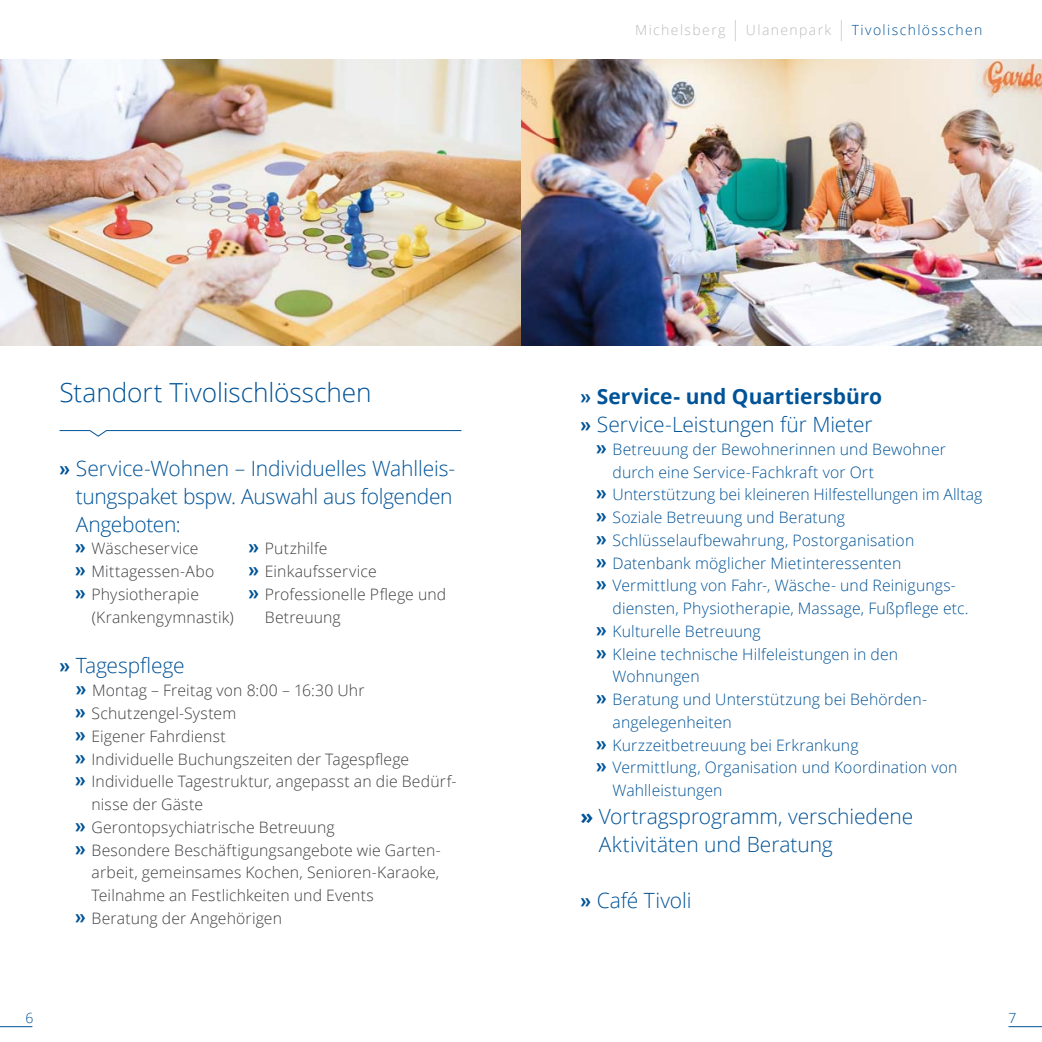
<style>
.page{position:relative;width:1042px;height:1042px;background:#fff}
.page>*{position:absolute;margin:0;border:0;box-sizing:border-box;transform-origin:0 0}
.t1{font:300 26.25px "Open Sans";letter-spacing:-.005em;color:#005397}
.t2{font:300 21px/28px "Open Sans";letter-spacing:-.005em;color:#005397}
.t3{font:300 15.75px "Open Sans";letter-spacing:.01em;color:#005397}
.t4{font:300 15.75px "Open Sans";letter-spacing:.01em;color:#3e3d40}
.t5{font:300 14px "Open Sans";letter-spacing:.1em;color:#b9bbbc}
.t6{font:300 14px "Open Sans";color:#005397}
.s1{font-size:21px}
.s2{color:#005397}
.s3{font-family:"Roboto";font-weight:900}
.s4{font-family:"Roboto";font-weight:900;font-size:21px;color:#005397}
.s5{font-weight:700}
.s6{font-family:"Roboto";font-weight:900;font-size:21px}
</style>
<div class="page">
<hr style="left:0;top:1026px;width:32px;height:1px;background:#005397">
<hr style="left:1008px;top:1026px;width:34px;height:1px;background:#005397">
<svg style="left:59px;top:430px;width:403px;height:7px"></svg>
<img style="left:0;top:60px;width:1042px;height:285px">
<p class="t5" style="left:635px;top:20px;width:349px">Michelsberg <span class="s1">|</span> Ulanenpark <span class="s1">|</span> <span class="s2">Tivolischlösschen</span></p>
<h1 class="t1" style="left:60px;top:375px;width:313px">Standort Tivolischlösschen</h1>
<h2 class="t2" style="left:76px;top:453px;width:381px;text-indent:-16px"><span class="s3">»</span> Service-Wohnen – Individuelles Wahlleis&shy;tungspaket bspw. Auswahl aus folgenden<br>Angeboten:</h2>
<p class="t4" style="left:75px;top:538px;width:125px"><span class="s4">»</span> Wäscheservice</p>
<p class="t4" style="left:249px;top:538px;width:80px"><span class="s4">»</span> Putzhilfe</p>
<p class="t4" style="left:75px;top:561px;width:141px"><span class="s4">»</span> Mittagessen-Abo</p>
<p class="t4" style="left:249px;top:561px;width:130px"><span class="s4">»</span> Einkaufsservice</p>
<p class="t4" style="left:75px;top:583px;width:125px"><span class="s4">»</span> Physiotherapie</p>
<p class="t4" style="left:249px;top:583px;width:199px"><span class="s4">»</span> Professionelle Pflege und</p>
<p class="t4" style="left:92px;top:606px;width:144px">(Krankengymnastik)</p>
<p class="t4" style="left:265px;top:606px;width:77px">Betreuung</p>
<h2 class="t2" style="left:60px;top:651px;width:127px"><span class="s3">»</span> Tagespflege</h2>
<p class="t4" style="left:76px;top:680px;width:290px"><span class="s4">»</span> Montag – Freitag von 8:00 – 16:30 Uhr</p>
<p class="t4" style="left:75px;top:702px;width:162px"><span class="s4">»</span> Schutzengel-System</p>
<p class="t4" style="left:75px;top:725px;width:152px"><span class="s4">»</span> Eigener Fahrdienst</p>
<p class="t4" style="left:75px;top:748px;width:335px"><span class="s4">»</span> Individuelle Buchungszeiten der Tagespflege</p>
<p class="t4" style="left:75px;top:771px;width:383px"><span class="s4">»</span> Individuelle Tagestruktur, angepasst an die Bedürf-</p>
<p class="t4" style="left:92px;top:793px;width:113px">nisse der Gäste</p>
<p class="t4" style="left:75px;top:816px;width:261px"><span class="s4">»</span> Gerontopsychiatrische Betreuung</p>
<p class="t4" style="left:75px;top:839px;width:367px"><span class="s4">»</span> Besondere Beschäftigungsangebote wie Garten-</p>
<p class="t4" style="left:92px;top:862px;width:349px">arbeit, gemeinsames Kochen, Senioren-Karaoke,</p>
<p class="t4" style="left:92px;top:884px;width:284px">Teilnahme an Festlichkeiten und Events</p>
<p class="t4" style="left:75px;top:907px;width:208px"><span class="s4">»</span> Beratung der Angehörigen</p>
<h2 class="t2" style="left:580px;top:382px;width:303px"><span class="s3">»</span> <span class="s5">Service- und Quartiersbüro </span><span class="s3">»</span> Service-Leistungen für Mieter</h2>
<p class="t3" style="left:596px;top:438px;width:351px"><span class="s6">»</span> Betreuung der Bewohnerinnen und Bewohner</p>
<p class="t3" style="left:612px;top:461px;width:263px">durch eine Service-Fachkraft vor Ort</p>
<p class="t3" style="left:596px;top:484px;width:388px"><span class="s6">»</span> Unterstützung bei kleineren Hilfestellungen im Alltag</p>
<p class="t3" style="left:596px;top:506px;width:250px"><span class="s6">»</span> Soziale Betreuung und Beratung</p>
<p class="t3" style="left:596px;top:529px;width:319px"><span class="s6">»</span> Schlüsselaufbewahrung, Postorganisation</p>
<p class="t3" style="left:596px;top:552px;width:306px"><span class="s6">»</span> Datenbank möglicher Mietinteressenten</p>
<p class="t3" style="left:596px;top:575px;width:361px"><span class="s6">»</span> Vermittlung von Fahr-, Wäsche- und Reinigungs-</p>
<p class="t3" style="left:612px;top:597px;width:357px">diensten, Physiotherapie, Massage, Fußpflege etc.</p>
<p class="t3" style="left:596px;top:620px;width:166px"><span class="s6">»</span> Kulturelle Betreuung</p>
<p class="t3" style="left:596px;top:643px;width:303px"><span class="s6">»</span> Kleine technische Hilfeleistungen in den</p>
<p class="t3" style="left:612px;top:666px;width:89px">Wohnungen</p>
<p class="t3" style="left:596px;top:688px;width:331px"><span class="s6">»</span> Beratung und Unterstützung bei Behörden-</p>
<p class="t3" style="left:612px;top:711px;width:121px">angelegenheiten</p>
<p class="t3" style="left:596px;top:734px;width:264px"><span class="s6">»</span> Kurzzeitbetreuung bei Erkrankung</p>
<p class="t3" style="left:596px;top:757px;width:363px"><span class="s6">»</span> Vermittlung, Organisation und Koordination von</p>
<p class="t3" style="left:612px;top:779px;width:111px">Wahlleistungen</p>
<h2 class="t2" style="left:599px;top:802px;width:316px;text-indent:-18px"><span class="s5">»</span> Vortragsprogramm, verschiedene<br>Aktivitäten und Beratung</h2>
<h2 class="t2" style="left:580px;top:886px;width:112px"><span class="s3">»</span> Café Tivoli</h2>
<p class="t6" style="left:25px;top:1008px;width:9px">6</p>
<p class="t6" style="left:1008px;top:1008px;width:9px">7</p>
</div>
